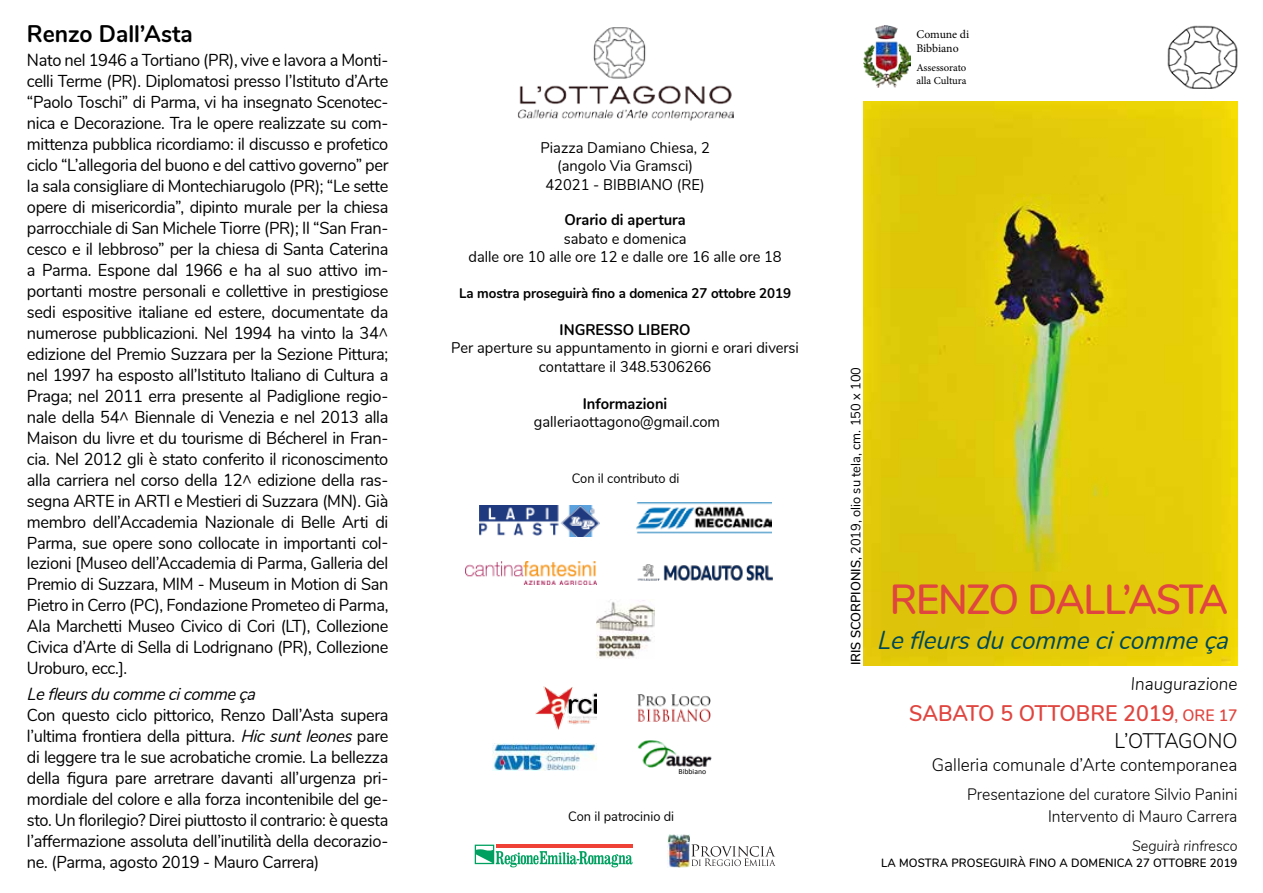
<style>
.page{position:relative;width:1263px;height:893px;background:#fff}
.page>*{position:absolute;margin:0;border:0;box-sizing:border-box;transform-origin:0 0}
.t1{font:600 42px "Nunito";letter-spacing:-.035em;color:#e0453f;scale:.95 1}
.t2{font:italic 25.5px "Nunito";color:#004856;scale:.95 1}
.t3{font:700 24px "Nunito";color:#000;scale:.95 1}
.t4{font:600 22.5px "Nunito";color:#e0453f;scale:.95 1}
.t5{font:300 21px "Nunito";color:#000;scale:.95 1}
.t6{font:300 18px "Nunito";color:#000;scale:.95 1}
.t7{font:italic 300 18px "Nunito";color:#000;scale:.95 1}
.t8{font:17.25px/21px "Nunito";letter-spacing:-.02em;color:#000;text-align:justify;scale:.95 1}
.t9{font:italic 17.25px "Nunito";color:#000;scale:.95 1}
.t10{font:300 16.5px/21.8px "Nunito";color:#000;text-align:right;scale:.95 1}
.t11{font:15.45px/18.5px "Nunito";color:#000;text-align:center;scale:.95 1}
.t12{font:700 15.45px "Nunito";color:#000;scale:.95 1}
.t13{font:italic 300 15px "Nunito";color:#000;scale:.95 1}
.t14{font:700 14.1px "Nunito";letter-spacing:-.005em;color:#000;scale:.95 1}
.t15{font:13.5px "Nunito";color:#000;scale:.95 1}
.t16{font:600 12px "Nunito";letter-spacing:.01em;color:#000;scale:.95 1}
.t17{font:11.7px/14.1px "Minion Pro";letter-spacing:-.005em;color:#000}
.t18{font:10.65px/12.9px "Minion Pro";color:#000}
.t19{font:7.8px "Calibri";color:#000}
.s1{font-style:italic}
.s2{font-weight:600}
.s3{font-size:16.5px}
</style>
<div class="page">
<img style="left:863px;top:101px;width:375px;height:564px">
<img style="left:863px;top:26px;width:48px;height:62px">
<img style="left:517px;top:27px;width:216px;height:94px">
<svg style="left:475px;top:845px;width:157px;height:22px"></svg>
<svg style="left:691px;top:844px;width:84px;height:22px"></svg>
<img style="left:667px;top:834px;width:23px;height:33px">
<img style="left:535px;top:686px;width:61px;height:43px">
<img style="left:638px;top:740px;width:73px;height:28px">
<img style="left:638px;top:694px;width:72px;height:27px">
<img style="left:479px;top:506px;width:120px;height:30px">
<img style="left:637px;top:502px;width:135px;height:31px">
<img style="left:465px;top:562px;width:131px;height:23px">
<img style="left:637px;top:565px;width:136px;height:16px">
<img style="left:596px;top:600px;width:59px;height:58px">
<img style="left:493px;top:743px;width:103px;height:28px">
<img style="left:1168px;top:25px;width:69px;height:63px">
<h3 class="t3" style="left:27px;top:16px;width:176px">Renzo Dall’Asta</h3>
<p class="t8" style="left:27px;top:49px;width:382px">Nato nel 1946 a Tortiano (PR), vive e lavora a Monti&shy;celli Terme (PR). Diplomatosi presso l’Istituto d’Arte “Paolo Toschi” di Parma, vi ha insegnato Scenotec&shy;nica e Decorazione. Tra le opere realizzate su com&shy;mittenza pubblica ricordiamo: il discusso e profetico ciclo “L’allegoria del buono e del cattivo governo” per la sala consigliare di Montechiarugolo (PR); “Le sette opere di misericordia”, dipinto murale per la chiesa parrocchiale di San Michele Tiorre (PR); Il “San Fran&shy;cesco e il lebbroso” per la chiesa di Santa Caterina a Parma. Espone dal 1966 e ha al suo attivo im&shy;portanti mostre personali e collettive in prestigiose sedi espositive italiane ed estere, documentate da numerose pubblicazioni. Nel 1994 ha vinto la 34^ edizione del Premio Suzzara per la Sezione Pittura; nel 1997 ha esposto all’Istituto Italiano di Cultura a Praga; nel 2011 erra presente al Padiglione regio&shy;nale della 54^ Biennale di Venezia e nel 2013 alla Maison du livre et du tourisme di Bécherel in Fran&shy;cia. Nel 2012 gli è stato conferito il riconoscimento alla carriera nel corso della 12^ edizione della ras&shy;segna ARTE in ARTI e Mestieri di Suzzara (MN). Già membro dell’Accademia Nazionale di Belle Arti di Parma, sue opere sono collocate in importanti col&shy;lezioni [Museo dell’Accademia di Parma, Galleria del Premio di Suzzara, MIM - Museum in Motion di San Pietro in Cerro (PC), Fondazione Prometeo di Parma, Ala Marchetti Museo Civico di Cori (LT), Collezione Civica d’Arte di Sella di Lodrignano (PR), Collezione Uroburo, ecc.].</p>
<p class="t9" style="left:27px;top:681px;width:246px">Le fleursdu comme cicomme ça</p>
<p class="t8" style="left:27px;top:704px;width:382px">Con questo ciclo pittorico, Renzo Dall’Asta supera l’ultima frontiera della pittura. <span class="s1">Hic sunt leones</span> pare di leggere tra le sue acrobatiche cromie. La bellezza della figura pare arretrare davanti all’urgenza pri&shy;mordiale del colore e alla forza incontenibile del ge&shy;sto. Un florilegio? Direi piuttosto il contrario: è questa l’affermazione assoluta dell’inutilità della decorazio&shy;ne. (Parma, agosto 2019 - Mauro Carrera)</p>
<p class="t11" style="left:540px;top:137px;width:180px">Piazza Damiano Chiesa, 2 (angolo Via Gramsci)<br>42021 - BIBBIANO (RE)</p>
<p class="t12" style="left:564px;top:208px;width:129px">Orario di apertura</p>
<p class="t11" style="left:468px;top:228px;width:331px">sabato e domenica<br>dalle ore 10 alle ore 12 e dalle ore 16 alle ore 18</p>
<p class="t14" style="left:459px;top:282px;width:351px">La mostra proseguirà fino a domenica 27 ottobre 2019</p>
<p class="t12" style="left:560px;top:318px;width:139px">INGRESSO LIBERO</p>
<p class="t11" style="left:451px;top:338px;width:368px">Per aperture su appuntamento in giorni e orari diversi contattare il 348.5306266</p>
<p class="t12" style="left:583px;top:392px;width:90px">Informazioni</p>
<p class="t11" style="left:534px;top:412px;width:198px">galleriaottagono@gmail.com</p>
<p class="t15" style="left:572px;top:469px;width:115px">Con il contributo di</p>
<p class="t19" style="left:678px;top:766px;width:29px">Bibbiano</p>
<p class="t15" style="left:568px;top:807px;width:113px">Con il patrocinio di</p>
<p class="t17" style="left:916px;top:27px;width:54px">Comune di<br>Bibbiano</p>
<p class="t18" style="left:916px;top:62px;width:52px">Assessorato alla Cultura</p>
<p class="t15" style="left:846px;top:665px;width:316px;rotate:-90deg"><span class="s2">IRIS SCORPIONIS</span>, 2019, olio su tela, cm. 150 x 100</p>
<h1 class="t1" style="left:890px;top:569px;width:358px">RENZO DALL’ASTA</h1>
<h2 class="t2" style="left:877px;top:621px;width:377px">Le fleurs du comme cicomme ça</h2>
<p class="t7" style="left:1131px;top:670px;width:114px">Inaugurazione</p>
<h3 class="t4" style="left:909px;top:696px;width:347px">SABATO 5 OTTOBRE 2019<span class="s3">, ORE 17</span></h3>
<p class="t5" style="left:1114px;top:725px;width:131px">L’OTTAGONO</p>
<p class="t6" style="left:932px;top:752px;width:323px">Galleria comunale d’Arte contemporanea</p>
<p class="t10" style="left:967px;top:783px;width:286px">Presentazione del curatore Silvio Panini<br>Intervento di Mauro Carrera</p>
<p class="t13" style="left:1132px;top:835px;width:112px">Seguirà rinfresco</p>
<p class="t16" style="left:881px;top:854px;width:376px">LA MOSTRA PROSEGUIRÀ FINO A DOMENICA 27 OTTOBRE 2019</p>
</div>
